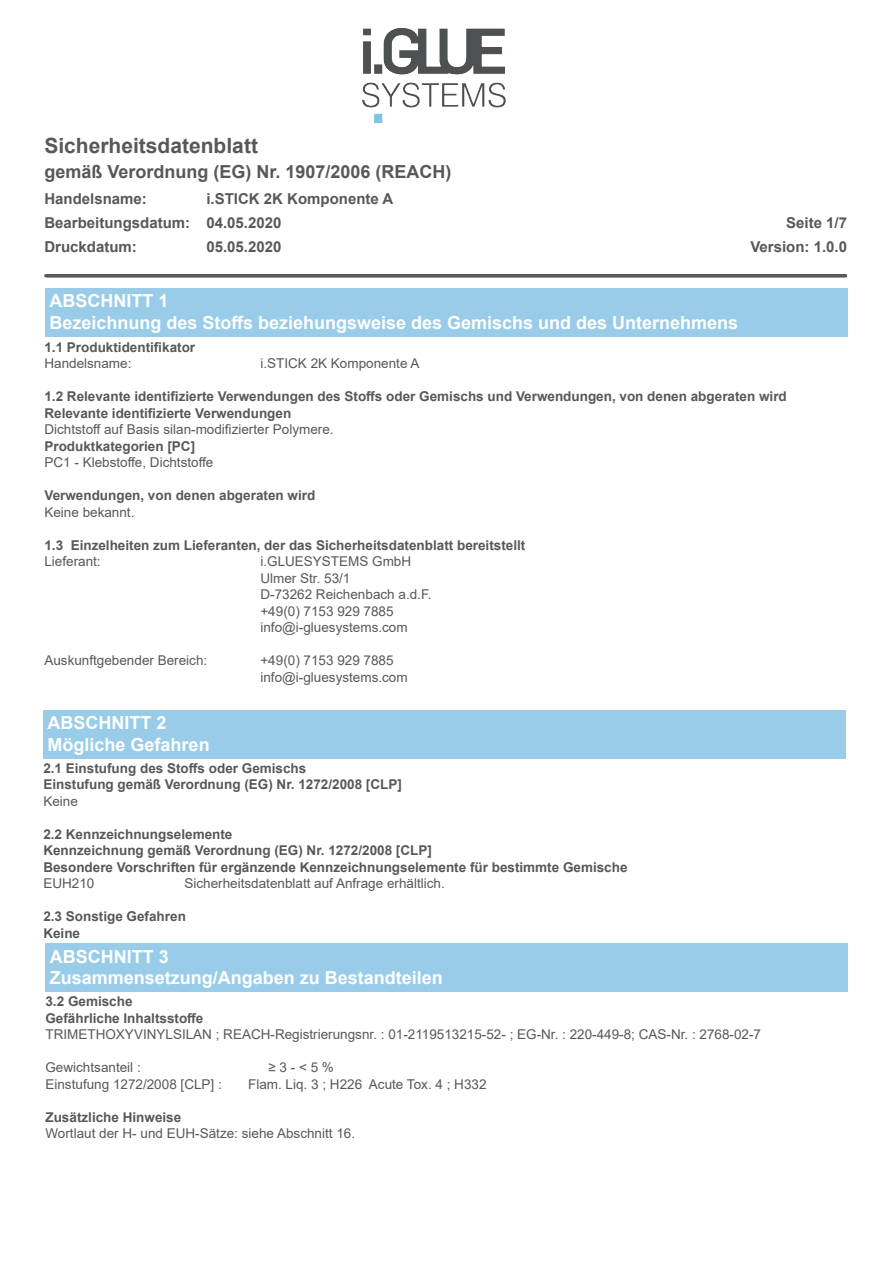
<style>
.page{position:relative;width:893px;height:1263px;background:#fff}
.page>*{position:absolute;margin:0;border:0;box-sizing:border-box;transform-origin:0 0}
.t1{font:700 21px "Arial";color:#57585a}
.t2{font:700 18px/21.6px "Arial";color:#fff}
.t3{font:700 18px "Arial";color:#57585a}
.t4{font:700 15px/24px "Arial";color:#57585a}
.t5{font:700 13.5px/16.5px "Arial";color:#57585a}
.t6{font:13.5px/16.5px "Arial";color:#57585a}
</style>
<div class="page">
<img style="left:362px;top:28px;width:144px;height:95px">
<hr style="left:46px;top:274px;width:800px;height:3px;background:#57585a">
<div style="left:45px;top:288px;width:803px;height:49px;background:#98cce9"></div>
<div style="left:43px;top:710px;width:803px;height:49px;background:#98cce9"></div>
<div style="left:45px;top:943px;width:803px;height:49px;background:#98cce9"></div>
<h1 class="t1" style="left:44px;top:131px;width:215px">Sicherheitsdatenblatt</h1>
<h2 class="t3" style="left:44px;top:158px;width:409px">gemäß Verordnung (EG) Nr. 1907/2006 (REACH)</h2>
<p class="t4" style="left:44px;top:187px;width:104px">Handelsname:</p>
<p class="t4" style="left:44px;top:187px;width:350px;text-indent:162px">i.STICK 2K Komponente A<br>Bearbeitungsdatum: 04.05.2020</p>
<p class="t4" style="left:786px;top:211px;width:62px">Seite 1/7</p>
<p class="t4" style="left:44px;top:235px;width:94px">Druckdatum:</p>
<p class="t4" style="left:206px;top:235px;width:77px">05.05.2020</p>
<p class="t4" style="left:750px;top:235px;width:98px">Version: 1.0.0</p>
<h2 class="t2" style="left:49px;top:290px;width:690px">ABSCHNITT 1<br>Bezeichnung des Stoffs beziehungsweise des Gemischs und des Unternehmens</h2>
<p class="t5" style="left:44px;top:339px;width:152px">1.1 Produktidentifikator</p>
<p class="t6" style="left:44px;top:355px;width:89px">Handelsname:</p>
<p class="t6" style="left:260px;top:355px;width:161px">i.STICK 2K Komponente A</p>
<p class="t5" style="left:44px;top:389px;width:744px">1.2 Relevante identifizierte Verwendungen des Stoffs oder Gemischs und Verwendungen, von denen abgeraten wird<br>Relevante identifizierte Verwendungen</p>
<p class="t6" style="left:44px;top:421px;width:291px">Dichtstoff auf Basis silan-modifizierter Polymere.</p>
<p class="t5" style="left:44px;top:438px;width:152px">Produktkategorien [PC]</p>
<p class="t6" style="left:44px;top:454px;width:170px">PC1 - Klebstoffe, Dichtstoffe</p>
<p class="t5" style="left:44px;top:488px;width:272px">Verwendungen, von denen abgeraten wird</p>
<p class="t6" style="left:44px;top:504px;width:92px">Keine bekannt.</p>
<p class="t5" style="left:44px;top:537px;width:482px">1.3 Einzelheiten zum Lieferanten, der das Sicherheitsdatenblatt bereitstellt</p>
<p class="t6" style="left:44px;top:553px;width:58px">Lieferant:</p>
<p class="t6" style="left:260px;top:553px;width:173px">i.GLUESYSTEMS GmbH<br>Ulmer Str. 53/1<br>D-73262 Reichenbach a.d.F. +49(0) 7153 929 7885 info@i-gluesystems.com</p>
<p class="t6" style="left:44px;top:652px;width:164px">Auskunftgebender Bereich:</p>
<p class="t6" style="left:260px;top:652px;width:149px">+49(0) 7153 929 7885 info@i-gluesystems.com</p>
<h2 class="t2" style="left:48px;top:712px;width:164px">ABSCHNITT 2<br>Mögliche Gefahren</h2>
<p class="t5" style="left:43px;top:760px;width:360px">2.1 Einstufung des Stoffs oder Gemischs<br>Einstufung gemäß Verordnung (EG) Nr. 1272/2008 [CLP]</p>
<p class="t6" style="left:43px;top:793px;width:36px">Keine</p>
<p class="t5" style="left:43px;top:826px;width:586px">2.2 Kennzeichnungselemente<br>Kennzeichnung gemäß Verordnung (EG) Nr. 1272/2008 [CLP]<br>Besondere Vorschriften für ergänzende Kennzeichnungselemente für bestimmte Gemische</p>
<p class="t6" style="left:43px;top:875px;width:53px">EUH210</p>
<p class="t6" style="left:184px;top:875px;width:262px">Sicherheitsdatenblatt auf Anfrage erhältlich.</p>
<p class="t5" style="left:43px;top:908px;width:144px">2.3 Sonstige Gefahren<br>Keine</p>
<h2 class="t2" style="left:50px;top:946px;width:395px">ABSCHNITT 3<br>Zusammensetzung/Angaben zu Bestandteilen</h2>
<p class="t5" style="left:45px;top:993px;width:159px">3.2 Gemische<br>Gefährliche Inhaltsstoffe</p>
<p class="t6" style="left:45px;top:1026px;width:717px">TRIMETHOXYVINYLSILAN ; REACH-Registrierungsnr. : 01-2119513215-52- ; EG-Nr. : 220-449-8; CAS-Nr. : 2768-02-7</p>
<p class="t6" style="left:45px;top:1059px;width:97px">Gewichtsanteil :</p>
<p class="t6" style="left:268px;top:1059px;width:67px">≥ 3 - &lt; 5 %</p>
<p class="t6" style="left:45px;top:1075px;width:178px">Einstufung 1272/2008 [CLP] :</p>
<p class="t6" style="left:248px;top:1075px;width:240px">Flam. Liq. 3 ; H226 Acute Tox. 4 ; H332</p>
<p class="t5" style="left:45px;top:1109px;width:137px">Zusätzliche Hinweise</p>
<p class="t6" style="left:45px;top:1125px;width:311px">Wortlaut der H- und EUH-Sätze: siehe Abschnitt 16.</p>
</div>
